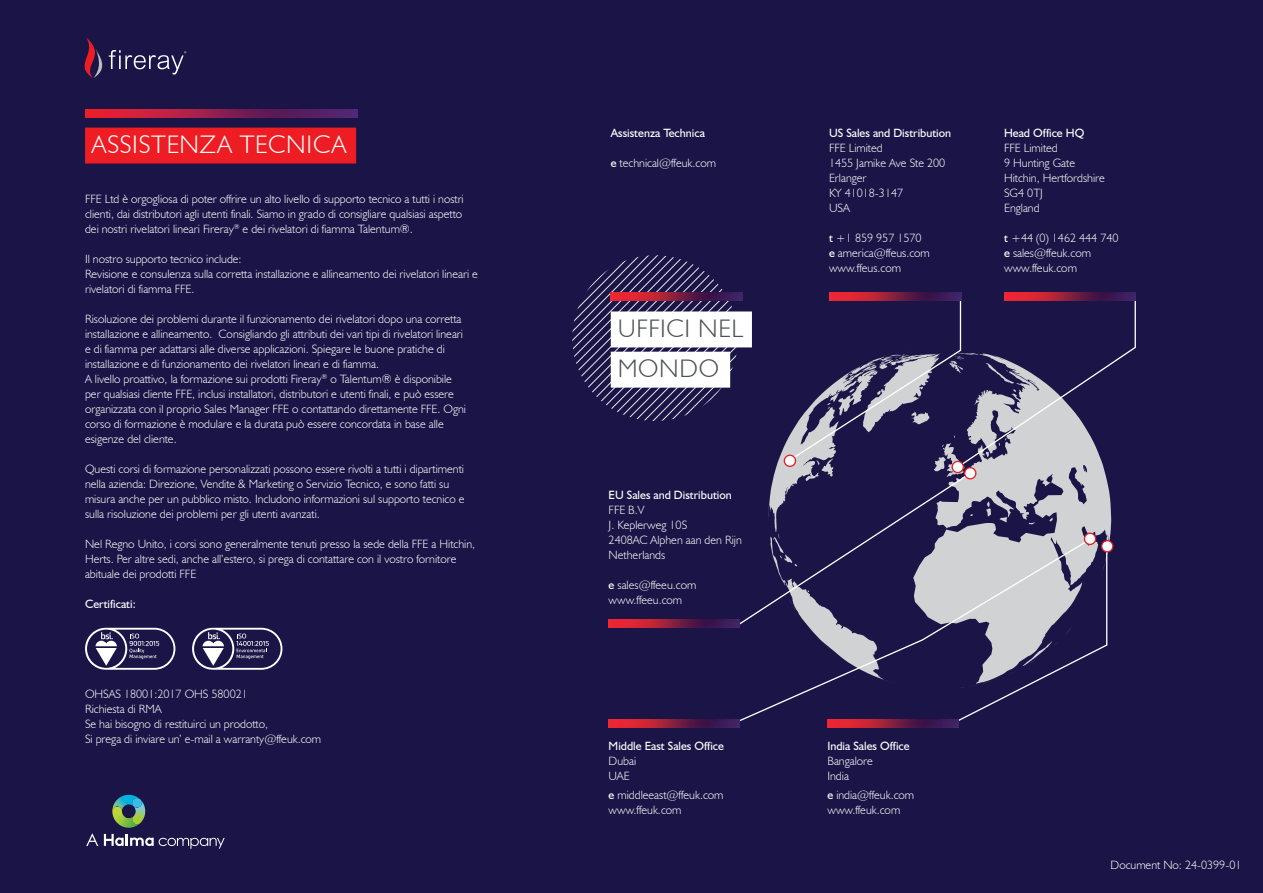
<style>
.page{position:relative;width:1263px;height:893px;background:#1a1546}
.page>*{position:absolute;margin:0;border:0;box-sizing:border-box;transform-origin:0 0}
.t1{font:300 25.35px "Humanist 521 BT";letter-spacing:.03em;color:#fff}
.t2{font:300 25.35px "Humanist 521 BT";letter-spacing:.03em;color:#4f5152}
.t3{font:300 12px/15px "Humanist 521 BT";color:#fff}
.t4{font:12px "Humanist 521 BT";color:#fff}
.s1{color:#ee1d23}
.s2{font-weight:400}
.s3{color:#fff}
</style>
<div class="page">
<div style="left:85px;top:128px;width:271px;height:36px;background:#ee1d23"></div>
<svg style="left:86px;top:109px;width:272px;height:9px;background:#921f4e"></svg>
<svg style="left:609px;top:722px;width:131px;height:6px"></svg>
<svg style="left:827px;top:722px;width:132px;height:6px"></svg>
<svg style="left:85px;top:628px;width:90px;height:42px"></svg>
<svg style="left:192px;top:628px;width:90px;height:42px"></svg>
<svg style="left:112px;top:795px;width:33px;height:33px"></svg>
<svg style="left:86px;top:833px;width:12px;height:13px"></svg>
<svg style="left:104px;top:834px;width:121px;height:15px"></svg>
<svg style="left:84px;top:37px;width:102px;height:41px"></svg>
<svg style="left:572px;top:255px;width:564px;height:467px"></svg>
<div style="left:965px;top:468px;width:11px;height:11px;background:#fff;border-radius:50%"></div>
<div style="left:964px;top:467px;width:12px;height:12px;border:1px solid #e41e25;border-radius:50%"></div>
<svg style="left:608px;top:619px;width:132px;height:9px"></svg>
<p class="t1" style="left:92px;top:129px;width:266px">ASSISTENZA TECNICA<span class="s1">¯</span></p>
<p class="t3" style="left:85px;top:191px;width:380px">FFE Ltd è orgogliosa di poter offrire un alto livello di supporto tecnico a tutti i nostri clienti, dai distributori agli utenti finali. Siamo in grado di consigliare qualsiasi aspetto</p>
<p class="t3" style="left:85px;top:221px;width:329px">dei nostri rivelatori lineari Fireray<sup>®</sup> e dei rivelatori di fiamma Talentum®.</p>
<p class="t3" style="left:85px;top:251px;width:158px">Il nostro supporto tecnico include:</p>
<p class="t3" style="left:85px;top:266px;width:394px">Revisione e consulenza sulla corretta installazione e allineamento dei rivelatori lineari e rivelatori di fiamma FFE.</p>
<p class="t3" style="left:85px;top:311px;width:379px">Risoluzione dei problemi durante il funzionamento dei rivelatori dopo una corretta installazione e allineamento. Consigliando gli attributi dei vari tipi di rivelatori lineari e di fiamma per adattarsi alle diverse applicazioni. Spiegare le buone pratiche di installazione e di funzionamento dei rivelatori lineari e di fiamma.</p>
<p class="t3" style="left:85px;top:371px;width:382px">A livello proattivo, la formazione sui prodotti Fireray<sup>®</sup> o Talentum® è disponibile per qualsiasi cliente FFE, inclusi installatori, distributori e utenti finali, e può essere organizzata con il proprio Sales Manager FFE o contattando direttamente FFE. Ogni corso di formazione è modulare e la durata può essere concordata in base alle esigenze del cliente.</p>
<p class="t3" style="left:85px;top:461px;width:381px">Questi corsi di formazione personalizzati possono essere rivolti a tutti i dipartimenti nella azienda: Direzione, Vendite &amp; Marketing o Servizio Tecnico, e sono fatti su misura anche per un pubblico misto. Includono informazioni sul supporto tecnico e sulla risoluzione dei problemi per gli utenti avanzati.</p>
<p class="t3" style="left:85px;top:536px;width:392px">Nel Regno Unito, i corsi sono generalmente tenuti presso la sede della FFE a Hitchin,<br>Herts. Per altre sedi, anche all’estero, si prega di contattare con il vostro fornitore abituale dei prodotti FFE</p>
<p class="t4" style="left:85px;top:596px;width:52px">Certificati:</p>
<p class="t3" style="left:85px;top:686px;width:164px">OHSAS 18001:2017 OHS 580021</p>
<p class="t3" style="left:85px;top:701px;width:78px">Richiesta di RMA</p>
<p class="t3" style="left:85px;top:716px;width:185px">Se hai bisogno di restituirci un prodotto,</p>
<p class="t3" style="left:85px;top:731px;width:238px">Si prega di inviare un’ e-mail a warranty@ffeuk.com</p>
<p class="t4" style="left:611px;top:125px;width:96px">Assistenza Technica</p>
<p class="t3" style="left:611px;top:155px;width:107px"><span class="s2">e</span> technical@ffeuk.com</p>
<p class="t2" style="left:618px;top:313px;width:137px">UFFICI NEL<span class="s3">¯</span></p>
<p class="t2" style="left:618px;top:353px;width:115px">MONDO<span class="s3">¯</span></p>
<p class="t4" style="left:609px;top:488px;width:125px">EU Sales and Distribution</p>
<p class="t3" style="left:609px;top:502px;width:37px">FFE B.V</p>
<p class="t3" style="left:609px;top:517px;width:80px">J. Keplerweg 10S</p>
<p class="t3" style="left:609px;top:532px;width:135px">2408AC Alphen aan den Rijn</p>
<p class="t3" style="left:609px;top:547px;width:58px">Netherlands</p>
<p class="t3" style="left:609px;top:577px;width:89px"><span class="s2">e</span> sales@ffeeu.com</p>
<p class="t3" style="left:609px;top:592px;width:75px">www.ffeeu.com</p>
<p class="t4" style="left:609px;top:739px;width:117px">Middle East Sales Office</p>
<p class="t3" style="left:609px;top:753px;width:29px">Dubai</p>
<p class="t3" style="left:609px;top:768px;width:23px">UAE</p>
<p class="t3" style="left:609px;top:787px;width:116px"><span class="s2">e</span> middleeast@ffeuk.com</p>
<p class="t3" style="left:609px;top:802px;width:74px">www.ffeuk.com</p>
<p class="t4" style="left:829px;top:125px;width:124px">US Sales and Distribution</p>
<p class="t3" style="left:829px;top:140px;width:55px">FFE Limited</p>
<p class="t3" style="left:829px;top:155px;width:118px">1455 Jamike Ave Ste 200</p>
<p class="t3" style="left:829px;top:170px;width:39px">Erlanger</p>
<p class="t3" style="left:829px;top:185px;width:76px">KY 41018-3147</p>
<p class="t3" style="left:829px;top:200px;width:22px">USA</p>
<p class="t3" style="left:829px;top:230px;width:94px"><span class="s2">t</span> +1 859 957 1570</p>
<p class="t3" style="left:829px;top:245px;width:102px"><span class="s2">e</span> america@ffeus.com</p>
<p class="t3" style="left:829px;top:260px;width:74px">www.ffeus.com</p>
<p class="t4" style="left:1004px;top:125px;width:82px">Head Office HQ</p>
<p class="t3" style="left:1004px;top:140px;width:55px">FFE Limited</p>
<p class="t3" style="left:1004px;top:155px;width:72px">9 Hunting Gate</p>
<p class="t3" style="left:1004px;top:170px;width:102px">Hitchin, Hertfordshire</p>
<p class="t3" style="left:1004px;top:185px;width:40px">SG4 0TJ</p>
<p class="t3" style="left:1004px;top:200px;width:37px">England</p>
<p class="t3" style="left:1004px;top:230px;width:116px"><span class="s2">t</span> +44 (0) 1462 444 740</p>
<p class="t3" style="left:1004px;top:245px;width:88px"><span class="s2">e</span> sales@ffeuk.com</p>
<p class="t3" style="left:1004px;top:260px;width:74px">www.ffeuk.com</p>
<p class="t4" style="left:827px;top:739px;width:84px">India Sales Office</p>
<p class="t3" style="left:827px;top:753px;width:47px">Bangalore</p>
<p class="t3" style="left:827px;top:768px;width:23px">India</p>
<p class="t3" style="left:827px;top:787px;width:88px"><span class="s2">e</span> india@ffeuk.com</p>
<p class="t3" style="left:827px;top:802px;width:74px">www.ffeuk.com</p>
<p class="t3" style="left:1110px;top:857px;width:132px">Document No: 24-0399-01</p>
</div>
